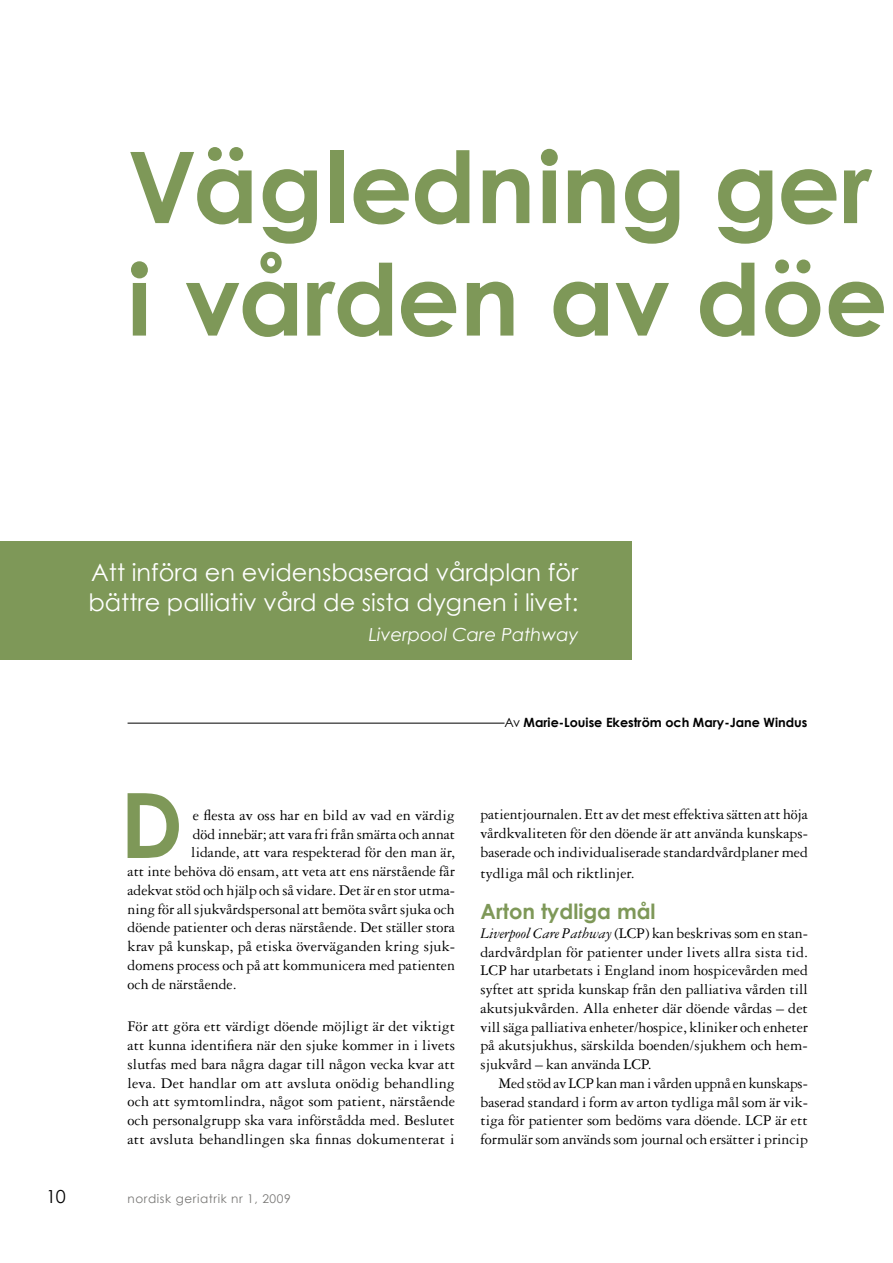
<style>
.page{position:relative;width:893px;height:1263px;background:#fff}
.page>*{position:absolute;margin:0;border:0;box-sizing:border-box;transform-origin:0 0}
.t1{font:700 99px/112.5px "Century Gothic";color:#7e9858}
.t2{font:24px/30px "Century Gothic";color:#fff}
.t3{font:700 21px "Century Gothic";color:#7e9858}
.t4{font:italic 18px "Century Gothic";color:#fff}
.t5{font:18px "Century Gothic";color:#000}
.t6{font:15.75px/18.8px "Garamond 3 LT Std";color:#000;text-align:justify}
.t7{font:700 12.75px "Century Gothic";color:#000}
.t8{font:12px "Century Gothic";letter-spacing:.05em;color:#787775}
.s1{font-weight:400}
.s2{font-style:italic}
</style>
<div class="page">
<hr style="left:128px;top:723px;width:377px;height:1px;background:#000">
<div style="left:0;top:541px;width:631px;height:119px;background:#7e9858"></div>
<svg style="left:128px;top:793px;width:51px;height:65px"></svg>
<h1 class="t1" style="left:128px;top:129px;width:762px">Vägledning ger i vården av döe</h1>
<h2 class="t2" style="left:89px;top:557px;width:492px">Att införa en evidensbaserad vårdplan för bättre palliativ vård de sista dygnen i livet:</h2>
<p class="t4" style="left:369px;top:623px;width:211px">Liverpool Care Pathway</p>
<p class="t7" style="left:505px;top:715px;width:304px"><span class="s1">Av</span> Marie-Louise Ekeström och Mary-Jane Windus</p>
<p class="t6" style="left:193px;top:806px;width:264px">e flesta av oss har en bild av vad en värdig</p>
<p class="t6" style="left:193px;top:825px;width:264px">död innebär; att vara fri från smärta och annat</p>
<p class="t6" style="left:191px;top:843px;width:265px">lidande, att vara respekterad för den man är,</p>
<p class="t6" style="left:128px;top:862px;width:329px">att inte behöva dö ensam, att veta att ens närstående får</p>
<p class="t6" style="left:128px;top:881px;width:329px">adekvat stöd och hjälp och så vidare. Det är en stor utma-</p>
<p class="t6" style="left:128px;top:900px;width:329px">ning för all sjukvårdspersonal att bemöta svårt sjuka och</p>
<p class="t6" style="left:128px;top:918px;width:329px">döende patienter och deras närstående. Det ställer stora</p>
<p class="t6" style="left:128px;top:937px;width:329px">krav på kunskap, på etiska överväganden kring sjuk-</p>
<p class="t6" style="left:128px;top:956px;width:329px">domens process och på att kommunicera med patienten</p>
<p class="t6" style="left:128px;top:975px;width:111px">och de närstående.</p>
<p class="t6" style="left:128px;top:1017px;width:329px">För att göra ett värdigt döende möjligt är det viktigt att kunna identifiera när den sjuke kommer in i livets slutfas med bara några dagar till någon vecka kvar att leva. Det handlar om att avsluta onödig behandling och att symtomlindra, något som patient, närstående och personalgrupp ska vara införstådda med. Beslutet att avsluta behandlingen ska finnas dokumenterat i</p>
<p class="t5" style="left:46px;top:1185px;width:21px">10</p>
<p class="t8" style="left:128px;top:1191px;width:165px">nordisk geriatrik nr 1, 2009</p>
<p class="t6" style="left:480px;top:805px;width:329px">patientjournalen. Ett av det mest effektiva sätten att höja vårdkvaliteten för den döende är att använda kunskaps&shy;baserade och individualiserade standardvårdplaner med</p>
<p class="t6" style="left:480px;top:864px;width:156px">tydliga mål och riktlinjer.</p>
<h3 class="t3" style="left:480px;top:898px;width:177px">Arton tydliga mål</h3>
<p class="t6" style="left:480px;top:924px;width:329px"><span class="s2">Liverpool Care Pathway</span> (LCP) kan beskrivas som en stan&shy;dardvårdplan för patienter under livets allra sista tid.<br>LCP har utarbetats i England inom hospicevården med syftet att sprida kunskap från den palliativa vården till akutsjukvården. Alla enheter där döende vårdas – det vill säga palliativa enheter/hospice, kliniker och enheter på akutsjukhus, särskilda boenden/sjukhem och hem&shy;sjukvård – kan använda LCP.</p>
<p class="t6" style="left:480px;top:1074px;width:329px;text-indent:18px">Med stöd av LCP kan man i vården uppnå en kunskaps&shy;baserad standard i form av arton tydliga mål som är vik&shy;tiga för patienter som bedöms vara döende. LCP är ett formulär som används som journal och ersätter i princip</p>
</div>
